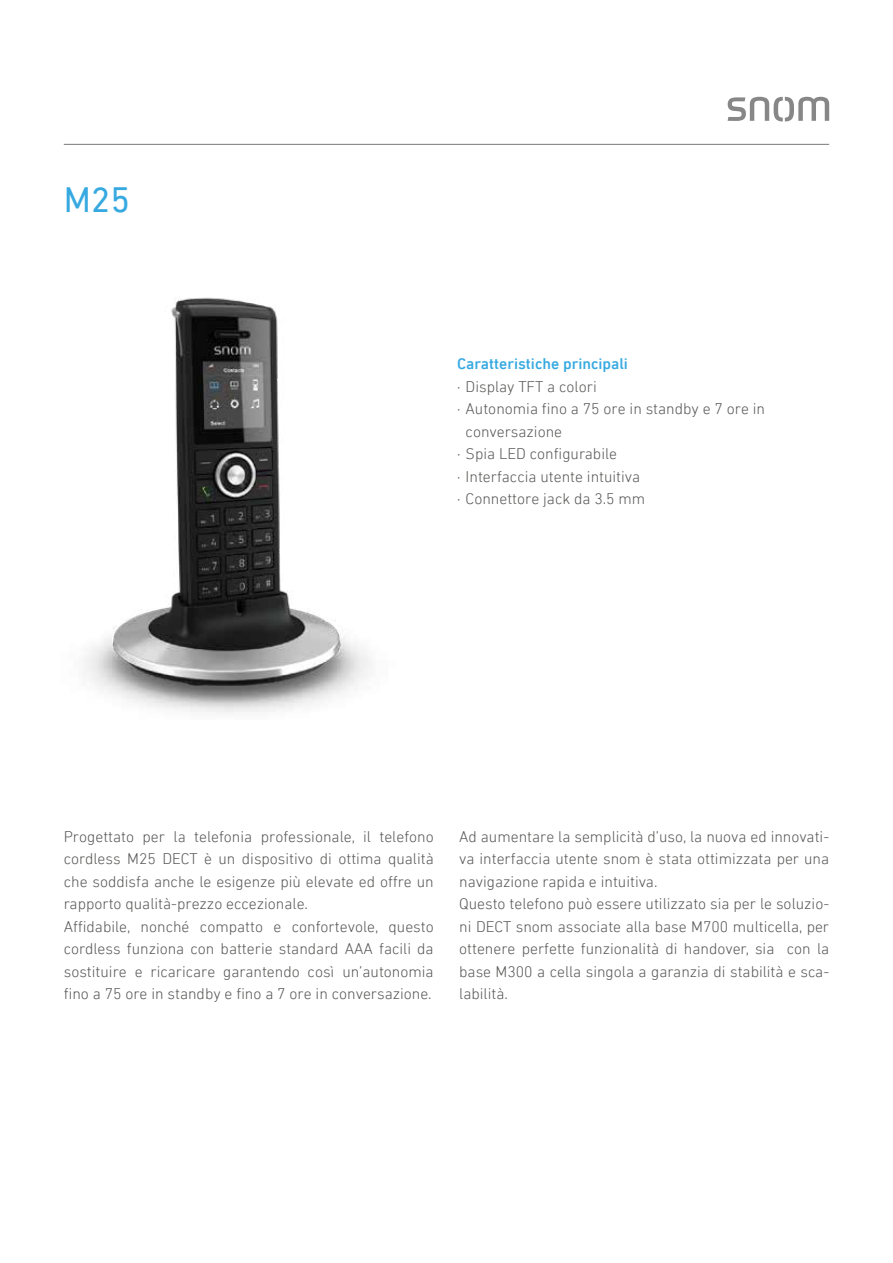
<style>
.page{position:relative;width:893px;height:1263px;background:#fff}
.page>*{position:absolute;margin:0;border:0;box-sizing:border-box;transform-origin:0 0}
.t1{font:36px "DIN Next LT Pro";color:#36a9e1}
.t2{font:300 15.75px/22.5px "DIN Next LT Pro";color:#575756}
.t3{font:500 15.75px "DIN Next LT Pro";color:#36a9e1}
</style>
<div class="page">
<img style="left:85px;top:297px;width:286px;height:416px">
<hr style="left:64px;top:144px;width:765px;height:1px;background:#878787">
<svg style="left:728px;top:97px;width:101px;height:25px"></svg>
<h1 class="t1" style="left:64px;top:178px;width:68px">M25</h1>
<p class="t3" style="left:457px;top:355px;width:172px">Caratteristiche principali</p>
<p class="t2" style="left:457px;top:375px;width:141px">· Display TFT a colori</p>
<p class="t2" style="left:457px;top:397px;width:309px">· Autonomia fino a 75 ore in standby e 7 ore in</p>
<p class="t2" style="left:466px;top:420px;width:98px">conversazione</p>
<p class="t2" style="left:457px;top:442px;width:161px">· Spia LED configurabile</p>
<p class="t2" style="left:457px;top:465px;width:185px">· Interfaccia utente intuitiva</p>
<p class="t2" style="left:457px;top:487px;width:190px">· Connettore jack da 3.5 mm</p>
<p class="t2" style="left:64px;top:825px;width:371px">Progettato per la telefonia professionale, il telefono cordless M25 DECT è un dispositivo di ottima qualità che soddisfa anche le esigenze più elevate ed offre un rapporto qualità-prezzo eccezionale.<br>Affidabile, nonché compatto e confortevole, questo cordless funziona con batterie standard AAA facili da sostituire e ricaricare garantendo così un’autonomia fino a 75 ore in standby e fino a 7 ore in conversazione.</p>
<p class="t2" style="left:459px;top:825px;width:371px">Ad aumentare la semplicità d’uso, la nuova ed innovati&shy;va interfaccia utente snom è stata ottimizzata per una navigazione rapida e intuitiva.<br>Questo telefono può essere utilizzato sia per le soluzio&shy;ni DECT snom associate alla base M700 multicella, per ottenere perfette funzionalità di handover, sia con la base M300 a cella singola a garanzia di stabilità e sca&shy;labilità.</p>
</div>
